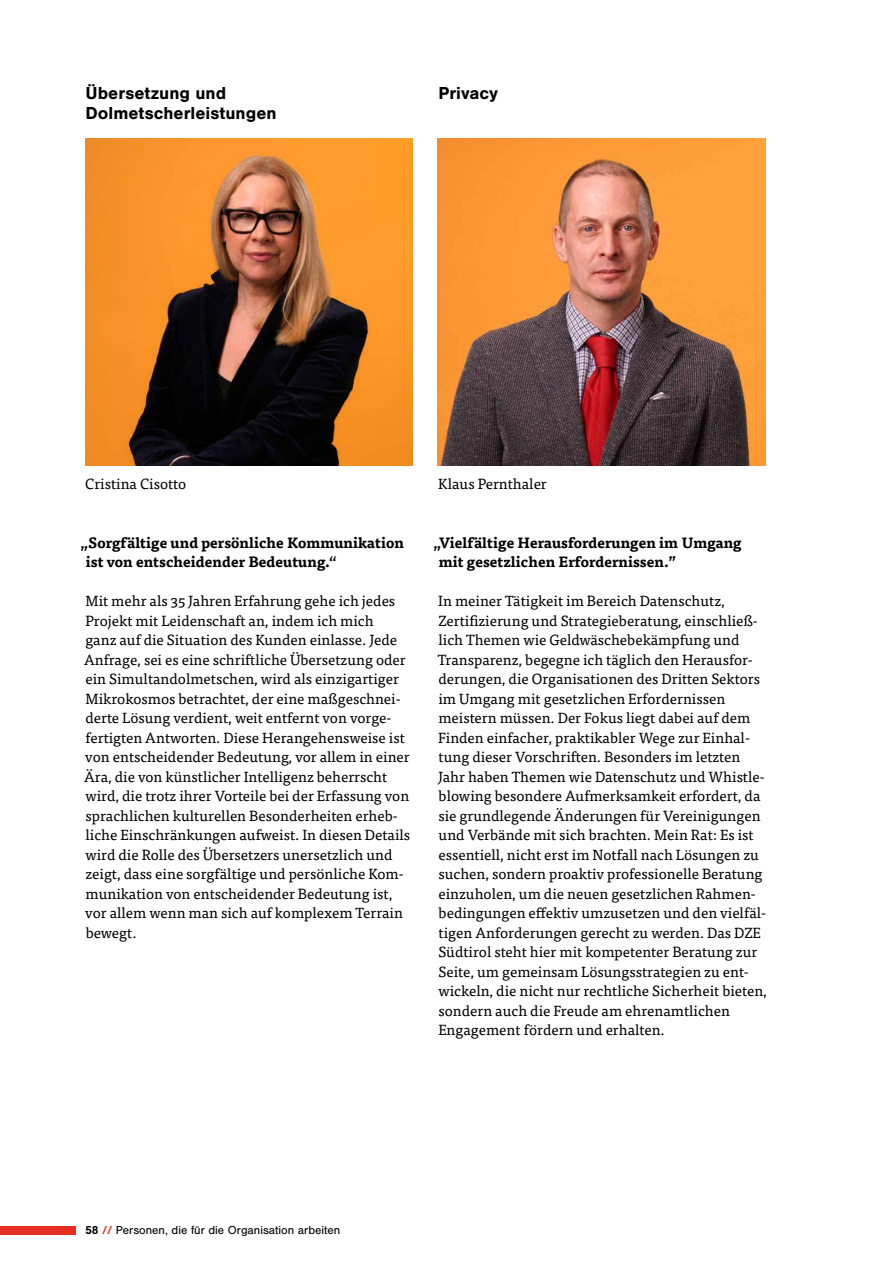
<style>
.page{position:relative;width:893px;height:1263px;background:#fff}
.page>*{position:absolute;margin:0;border:0;box-sizing:border-box;transform-origin:0 0}
.t1{font:700 18px/19.5px "Nimbus San";color:#000}
.t2{font:14.7px/19.5px "Tisa Pro";color:#000}
.t3{font:700 14.7px/19.5px "Tisa Pro";color:#000}
.t4{font:12px "Nimbus San";color:#000}
.s1{font-weight:700}
.s2{font-weight:700;color:#e62d24}
</style>
<div class="page">
<div style="left:0;top:1226px;width:75px;height:8px;background:#e62d24"></div>
<img style="left:85px;top:138px;width:327px;height:328px">
<img style="left:438px;top:138px;width:327px;height:328px">
<p class="t1" style="left:86px;top:84px;width:193px">Übersetzung und<br>Dolmetscherleistungen</p>
<p class="t1" style="left:438px;top:84px;width:61px">Privacy</p>
<p class="t2" style="left:85px;top:473px;width:102px">Cristina Cisotto</p>
<p class="t3" style="left:86px;top:532px;width:320px;text-indent:-6px">„Sorgfältige und persönliche Kommunikation ist von entscheidender Bedeutung.“</p>
<p class="t2" style="left:84px;top:591px;width:328px">Mit mehr als 35 Jahren Erfahrung gehe ich jedes Projekt mit Leidenschaft an, indem ich mich<br>ganz auf die Situation des Kunden einlasse. Jede Anfrage, sei es eine schriftliche Übersetzung oder ein Simultandolmetschen, wird als einzigartiger Mikrokosmos betrachtet, der eine maßgeschnei&shy;derte Lösung verdient, weit entfernt von vorge&shy;fertigten Antworten. Diese Herangehensweise ist von entscheidender Bedeutung, vor allem in einer Ära, die von künstlicher Intelligenz beherrscht wird, die trotz ihrer Vorteile bei der Erfassung von sprachlichen kulturellen Besonderheiten erheb&shy;liche Einschränkungen aufweist. In diesen Details wird die Rolle des Übersetzers unersetzlich und zeigt, dass eine sorgfältige und persönliche Kom&shy;munikation von entscheidender Bedeutung ist, vor allem wenn man sich auf komplexem Terrain bewegt.</p>
<p class="t2" style="left:438px;top:473px;width:110px">Klaus Pernthaler</p>
<p class="t3" style="left:439px;top:532px;width:304px;text-indent:-6px">„Vielfältige Herausforderungen im Umgang mit gesetzlichen Erfordernissen.”</p>
<p class="t2" style="left:438px;top:591px;width:331px">In meiner Tätigkeit im Bereich Datenschutz, Zertifizierung und Strategieberatung, einschließ&shy;lich Themen wie Geldwäschebekämpfung und Transparenz, begegne ich täglich den Herausfor&shy;derungen, die Organisationen des Dritten Sektors im Umgang mit gesetzlichen Erfordernissen meistern müssen. Der Fokus liegt dabei auf dem Finden einfacher, praktikabler Wege zur Einhal&shy;tung dieser Vorschriften. Besonders im letzten Jahr haben Themen wie Datenschutz und Whistle&shy;blowing besondere Aufmerksamkeit erfordert, da sie grundlegende Änderungen für Vereinigungen und Verbände mit sich brachten. Mein Rat: Es ist essentiell, nicht erst im Notfall nach Lösungen zu suchen, sondern proaktiv professionelle Beratung einzuholen, um die neuen gesetzlichen Rahmen&shy;bedingungen effektiv umzusetzen und den vielfäl&shy;tigen Anforderungen gerecht zu werden. Das DZE Südtirol steht hier mit kompetenter Beratung zur Seite, um gemeinsam Lösungsstrategien zu ent&shy;wickeln, die nicht nur rechtliche Sicherheit bieten, sondern auch die Freude am ehrenamtlichen Engagement fördern und erhalten.</p>
<p class="t4" style="left:85px;top:1224px;width:257px"><span class="s1">58</span> <span class="s2">//</span> Personen, die für die Organisation arbeiten</p>
</div>
